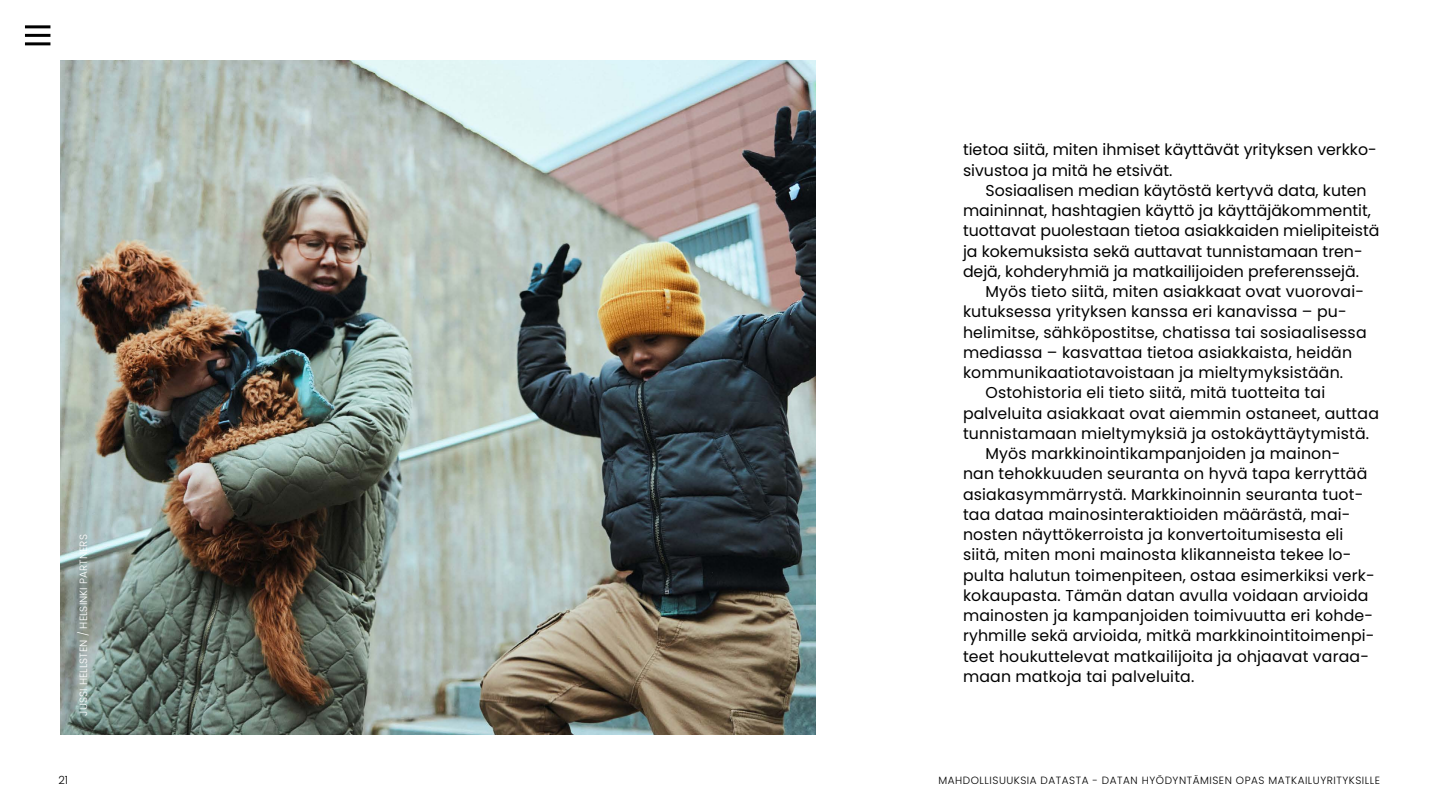
<style>
.page{position:relative;width:1440px;height:810px;background:#fff}
.page>*{position:absolute;margin:0;border:0;box-sizing:border-box;transform-origin:0 0}
.P_leipis_sis{font:15.75px/20.2px "Poppins";letter-spacing:.01em;color:#000}
.t1{font:300 11.25px "Poppins";color:#000}
.t2{font:300 10.5px "Poppins";letter-spacing:.05em;color:#000}
.t3{font:300 10.5px "Poppins";letter-spacing:.01em;color:#fff}
</style>
<div class="page">
<hr style="left:25px;top:34px;width:25px;height:3px;background:#000">
<hr style="left:25px;top:42px;width:25px;height:3px;background:#000">
<hr style="left:25px;top:25px;width:25px;height:3px;background:#000">
<img style="left:60px;top:60px;width:756px;height:675px">
<p class="t3" style="left:77px;top:716px;width:183px;rotate:-90deg">JUSSI HELLSTEN / HELSINKI PARTNERS</p>
<p class="P_leipis_sis" style="left:963px;top:140px;width:415px">tietoa siitä, miten ihmiset käyttävät yrityksen verkko&shy;sivustoa ja mitä he etsivät.</p>
<p class="P_leipis_sis" style="left:963px;top:180px;width:418px;text-indent:22px">Sosiaalisen median käytöstä kertyvä data, kuten maininnat, hashtagien käyttö ja käyttäjäkommentit, tuottavat puolestaan tietoa asiakkaiden mielipiteistä ja kokemuksista sekä auttavat tunnistamaan tren&shy;dejä, kohderyhmiä ja matkailijoiden preferenssejä.</p>
<p class="P_leipis_sis" style="left:963px;top:281px;width:405px;text-indent:22px">Myös tieto siitä, miten asiakkaat ovat vuorovai&shy;kutuksessa yrityksen kanssa eri kanavissa – pu&shy;helimitse, sähköpostitse, chatissa tai sosiaalisessa mediassa – kasvattaa tietoa asiakkaista, heidän kommunikaatiotavoistaan ja mieltymyksistään.</p>
<p class="P_leipis_sis" style="left:963px;top:383px;width:417px;text-indent:22px">Ostohistoria eli tieto siitä, mitä tuotteita tai palveluita asiakkaat ovat aiemmin ostaneet, auttaa tunnistamaan mieltymyksiä ja ostokäyttäytymistä.</p>
<p class="P_leipis_sis" style="left:963px;top:443px;width:413px;text-indent:22px">Myös markkinointikampanjoiden ja mainon&shy;nan tehokkuuden seuranta on hyvä tapa kerryttää asiakasymmärrystä. Markkinoinnin seuranta tuot&shy;taa dataa mainosinteraktioiden määrästä, mai&shy;nosten näyttökerroista ja konvertoitumisesta eli siitä, miten moni mainosta klikanneista tekee lo&shy;pulta halutun toimenpiteen, ostaa esimerkiksi verk&shy;kokaupasta. Tämän datan avulla voidaan arvioida mainosten ja kampanjoiden toimivuutta eri kohde&shy;ryhmille sekä arvioida, mitkä markkinointitoimenpi&shy;teet houkuttelevat matkailijoita ja ohjaavat varaa&shy;maan matkoja tai palveluita.</p>
<p class="t1" style="left:58px;top:773px;width:11px">21</p>
<p class="t2" style="left:939px;top:774px;width:443px">MAHDOLLISUUKSIA DATASTA - DATAN HYÖDYNTÄMISEN OPAS MATKAILUYRITYKSILLE</p>
</div>
